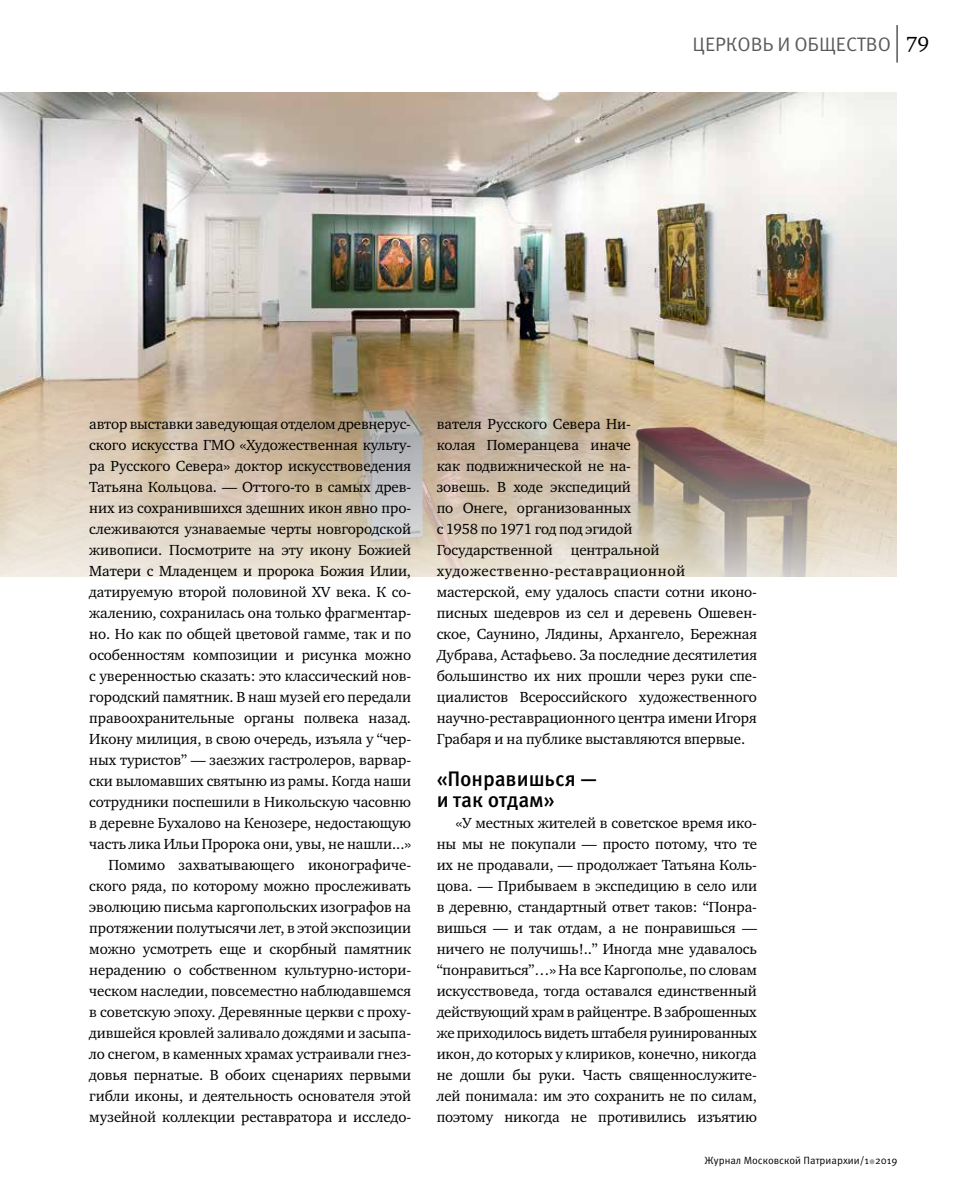
<style>
.page{position:relative;width:957px;height:1191px;background:#fff}
.page>*{position:absolute;margin:0;border:0;box-sizing:border-box;transform-origin:0 0}
.t1{font:500 21px/21px "Meta Pro";letter-spacing:-.005em;color:#000}
.t2{font:21px "Charter ITC";color:#000}
.t3{font:19.5px "Meta Pro";letter-spacing:-.005em;color:#58595b}
.t4{font:15px/21px "Charter ITC";letter-spacing:-.005em;color:#000;text-align:right}
.t5{font:10.5px "Meta Pro";color:#000}
</style>
<div class="page">
<hr style="left:896px;top:25px;width:1px;height:38px;background:#000">
<svg style="left:869px;top:1159px;width:5px;height:5px"></svg>
<img style="left:0;top:93px;width:896px;height:483px">
<h2 class="t3" style="left:692px;top:32px;width:200px">ЦЕРКОВЬ И ОБЩЕСТВО</h2>
<h1 class="t2" style="left:906px;top:30px;width:25px">79</h1>
<p class="t4" style="left:89px;top:413px;width:323px">автор выставки заведующая отделом древнерус&shy;ского искусства ГМО «Художественная культу&shy;ра Русского Севера» доктор искусствоведения Татьяна Кольцова. — Оттого-то в самых древ&shy;них из сохранившихся здешних икон явно про&shy;слеживаются узнаваемые черты новгородской живописи. Посмотрите на эту икону Божией Матери с Младенцем и пророка Божия Илии, датируемую второй половиной XV века. К со&shy;жалению, сохранилась она только фрагментар&shy;но. Но как по общей цветовой гамме, так и по особенностям композиции и рисунка можно с уверенностью сказать: это классический нов&shy;городский памятник. В наш музей его передали правоохранительные органы полвека назад.<br>Икону милиция, в свою очередь, изъяла у “чер&shy;ных туристов” — заезжих гастролеров, варвар&shy;ски выломавших святыню из рамы. Когда наши сотрудники поспешили в Никольскую часовню в деревне Бухалово на Кенозере, недостающую часть лика Ильи Пророка они, увы, не нашли...» Помимо захватывающего иконографиче&shy;ского ряда, по которому можно прослеживать эволюцию письма каргопольских изографов на протяжении полутысячи лет, в этой экспозиции можно усмотреть еще и скорбный памятник нерадению о собственном культурно-истори&shy;ческом наследии, повсеместно наблюдавшемся в советскую эпоху. Деревянные церкви с проху&shy;дившейся кровлей заливало дождями и засыпа&shy;ло снегом, в каменных храмах устраивали гнез&shy;довья пернатые. В обоих сценариях первыми гибли иконы, и деятельность основателя этой музейной коллекции реставратора и исследо-</p>
<p class="t4" style="left:437px;top:413px;width:322px;text-align:left">вателя Русского Севера Ни-<br>колая Померанцева иначе<br>как подвижнической не на-<br>зовешь. В ходе экспедиций<br>по Онеге, организованных<br>с 1958 по 1971 год под эгидой<br>Государственной центральной художественно-реставрационной мастерской, ему удалось спасти сотни иконо&shy;писных шедевров из сел и деревень Ошевен&shy;ское, Саунино, Лядины, Архангело, Бережная Дубрава, Астафьево. За последние десятилетия большинство их них прошли через руки спе&shy;циалистов Всероссийского художественного научно-реставрационного центра имени Игоря Грабаря и на публике выставляются впервые.</p>
<h1 class="t1" style="left:437px;top:769px;width:162px">«Понравишься — и так отдам»</h1>
<p class="t4" style="left:437px;top:812px;width:322px;text-align:justify;text-indent:19px">«У местных жителей в советское время ико&shy;ны мы не покупали — просто потому, что те их не продавали, — продолжает Татьяна Коль&shy;цова. — Прибываем в экспедицию в село или в деревню, стандартный ответ таков: “Понра&shy;вишься — и так отдам, а не понравишься — ничего не получишь!..” Иногда мне удавалось “понравиться”…» На все Каргополье, по словам искусствоведа, тогда оставался единственный действующий храм в райцентре. В заброшенных же приходилось видеть штабеля руинированных икон, до которых у клириков, конечно, никогда не дошли бы руки. Часть священнослужите&shy;лей понимала: им это сохранить не по силам, поэтому никогда не противились изъятию</p>
<p class="t5" style="left:704px;top:1153px;width:194px">Журнал Московской Патриархии/1 2019</p>
</div>
